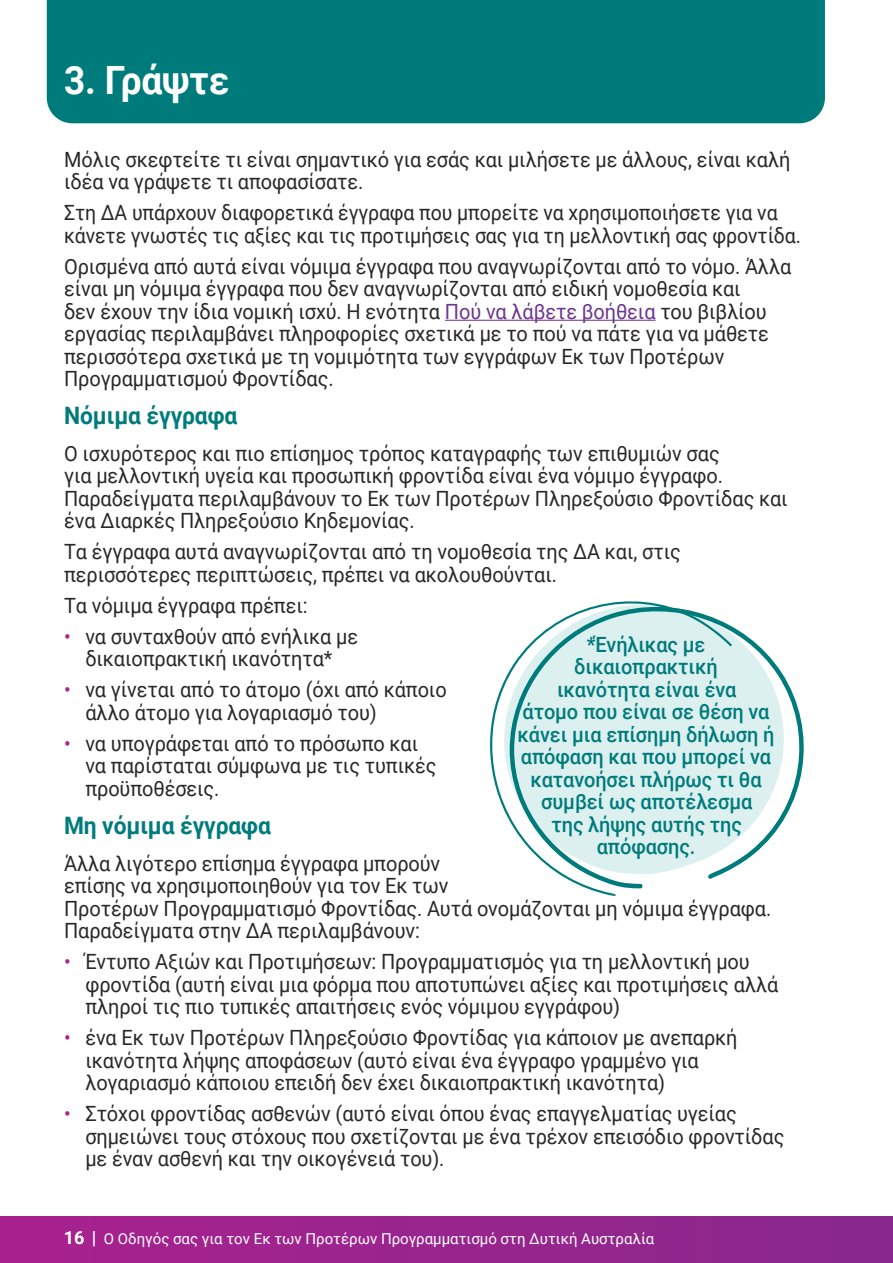
<style>
.page{position:relative;width:893px;height:1263px;background:#fff}
.page>*{position:absolute;margin:0;border:0;box-sizing:border-box;transform-origin:0 0}
.t1{font:700 39px "Roboto";letter-spacing:-.005em;color:#fff;scale:.95 1}
.t2{font:700 24px "Roboto";letter-spacing:-.005em;color:#007b7c;scale:.95 1}
.t3{font:21px/22.5px "Roboto";letter-spacing:-.005em;color:#292829;scale:.95 1}
.t4{font:500 21px/22.5px "Roboto";letter-spacing:-.005em;color:#007b7c;text-align:center;scale:.95 1}
.t5{font:21px/22.5px "Roboto";letter-spacing:-.005em;color:#292829;scale:.93 1}
.t6{font:15px "Roboto";color:#fff}
.s1{color:#6d3590}
.s2{color:#aa218e}
.s3{font-weight:700;font-size:18px}
</style>
<div class="page">
<div style="left:0;top:1216px;width:893px;height:47px;background:linear-gradient(to right,#a9218e,#88288d)"></div>
<div style="left:47px;top:0;width:778px;height:123px;background:#007b7c"></div>
<hr style="left:445px;top:320px;width:210px;height:1px;background:#6d3590">
<svg style="left:732px;top:626px;width:72px;height:243px"></svg>
<svg style="left:490px;top:601px;width:242px;height:295px;fill:#dcf0ef"></svg>
<h1 class="t1" style="left:64px;top:53px;width:175px">3. Γράψτε</h1>
<p class="t3" style="left:64px;top:147px;width:766px">Μόλις σκεφτείτε τι είναι σημαντικό για εσάς και μιλήσετε με άλλους, είναι καλή ιδέα να γράψετε τι αποφασίσατε.</p>
<p class="t5" style="left:64px;top:201px;width:794px">Στη ΔΑ υπάρχουν διαφορετικά έγγραφα που μπορείτε να χρησιμοποιήσετε για να κάνετε γνωστές τις αξίες και τις προτιμήσεις σας για τη μελλοντική σας φροντίδα.</p>
<p class="t3" style="left:64px;top:254px;width:767px">Ορισμένα από αυτά είναι νόμιμα έγγραφα που αναγνωρίζονται από το νόμο. Άλλα είναι μη νόμιμα έγγραφα που δεν αναγνωρίζονται από ειδική νομοθεσία και<br>δεν έχουν την ίδια νομική ισχύ. Η ενότητα <span class="s1">Πού να λάβετε βοήθεια</span> του βιβλίου εργασίας περιλαμβάνει πληροφορίες σχετικά με το πού να πάτε για να μάθετε περισσότερα σχετικά με τη νομιμότητα των εγγράφων Εκ των Προτέρων Προγραμματισμού Φροντίδας.</p>
<p class="t2" style="left:64px;top:399px;width:184px">Νόμιμα έγγραφα</p>
<p class="t3" style="left:64px;top:441px;width:763px">Ο ισχυρότερος και πιο επίσημος τρόπος καταγραφής των επιθυμιών σας<br>για μελλοντική υγεία και προσωπική φροντίδα είναι ένα νόμιμο έγγραφο.<br>Παραδείγματα περιλαμβάνουν το Εκ των Προτέρων Πληρεξούσιο Φροντίδας και ένα Διαρκές Πληρεξούσιο Κηδεμονίας.</p>
<p class="t3" style="left:64px;top:540px;width:651px">Τα έγγραφα αυτά αναγνωρίζονται από τη νομοθεσία της ΔΑ και, στις περισσότερες περιπτώσεις, πρέπει να ακολουθούνται.</p>
<p class="t3" style="left:64px;top:593px;width:258px">Τα νόμιμα έγγραφα πρέπει:</p>
<p class="t3" style="left:64px;top:624px;width:311px;text-align:center"><span class="s2">•</span> να συνταχθούν από ενήλικα με δικαιοπρακτική ικανότητα*</p>
<p class="t3" style="left:85px;top:678px;width:382px;text-indent:-21px"><span class="s2">•</span> να γίνεται από το άτομο (όχι από κάποιο άλλο άτομο για λογαριασμό του)</p>
<p class="t3" style="left:85px;top:731px;width:371px;text-indent:-21px"><span class="s2">•</span> να υπογράφεται από το πρόσωπο και να παρίσταται σύμφωνα με τις τυπικές προϋποθέσεις.</p>
<p class="t2" style="left:64px;top:809px;width:219px">Μη νόμιμα έγγραφα</p>
<p class="t3" style="left:64px;top:851px;width:746px">Άλλα λιγότερο επίσημα έγγραφα μπορούν<br>επίσης να χρησιμοποιηθούν για τον Εκ των<br>Προτέρων Προγραμματισμό Φροντίδας. Αυτά ονομάζονται μη νόμιμα έγγραφα.<br>Παραδείγματα στην ΔΑ περιλαμβάνουν:</p>
<p class="t3" style="left:85px;top:950px;width:731px;text-indent:-21px"><span class="s2">•</span> Έντυπο Αξιών και Προτιμήσεων: Προγραμματισμός για τη μελλοντική μου φροντίδα (αυτή είναι μια φόρμα που αποτυπώνει αξίες και προτιμήσεις αλλά πληροί τις πιο τυπικές απαιτήσεις ενός νόμιμου εγγράφου)</p>
<p class="t3" style="left:85px;top:1026px;width:688px;text-indent:-21px"><span class="s2">•</span> ένα Εκ των Προτέρων Πληρεξούσιο Φροντίδας για κάποιον με ανεπαρκή ικανότητα λήψης αποφάσεων (αυτό είναι ένα έγγραφο γραμμένο για λογαριασμό κάποιου επειδή δεν έχει δικαιοπρακτική ικανότητα)</p>
<p class="t3" style="left:85px;top:1102px;width:737px;text-indent:-21px"><span class="s2">•</span> Στόχοι φροντίδας ασθενών (αυτό είναι όπου ένας επαγγελματίας υγείας σημειώνει τους στόχους που σχετίζονται με ένα τρέχον επεισόδιο φροντίδας με έναν ασθενή και την οικογένειά του).</p>
<p class="t4" style="left:518px;top:632px;width:272px">*Ένήλικας με δικαιοπρακτική<br>ικανότητα είναι ένα<br>άτομο που είναι σε θέση να κάνει μια επίσημη δήλωση ή απόφαση και που μπορεί να κατανοήσει πλήρως τι θα συμβεί ως αποτέλεσμα<br>της λήψης αυτής της απόφασης.</p>
<p class="t6" style="left:64px;top:1228px;width:592px"><span class="s3">16 |</span> Ο Οδηγός σας για τον Εκ των Προτέρων Προγραμματισμό στη Δυτική Αυστραλία</p>
</div>
